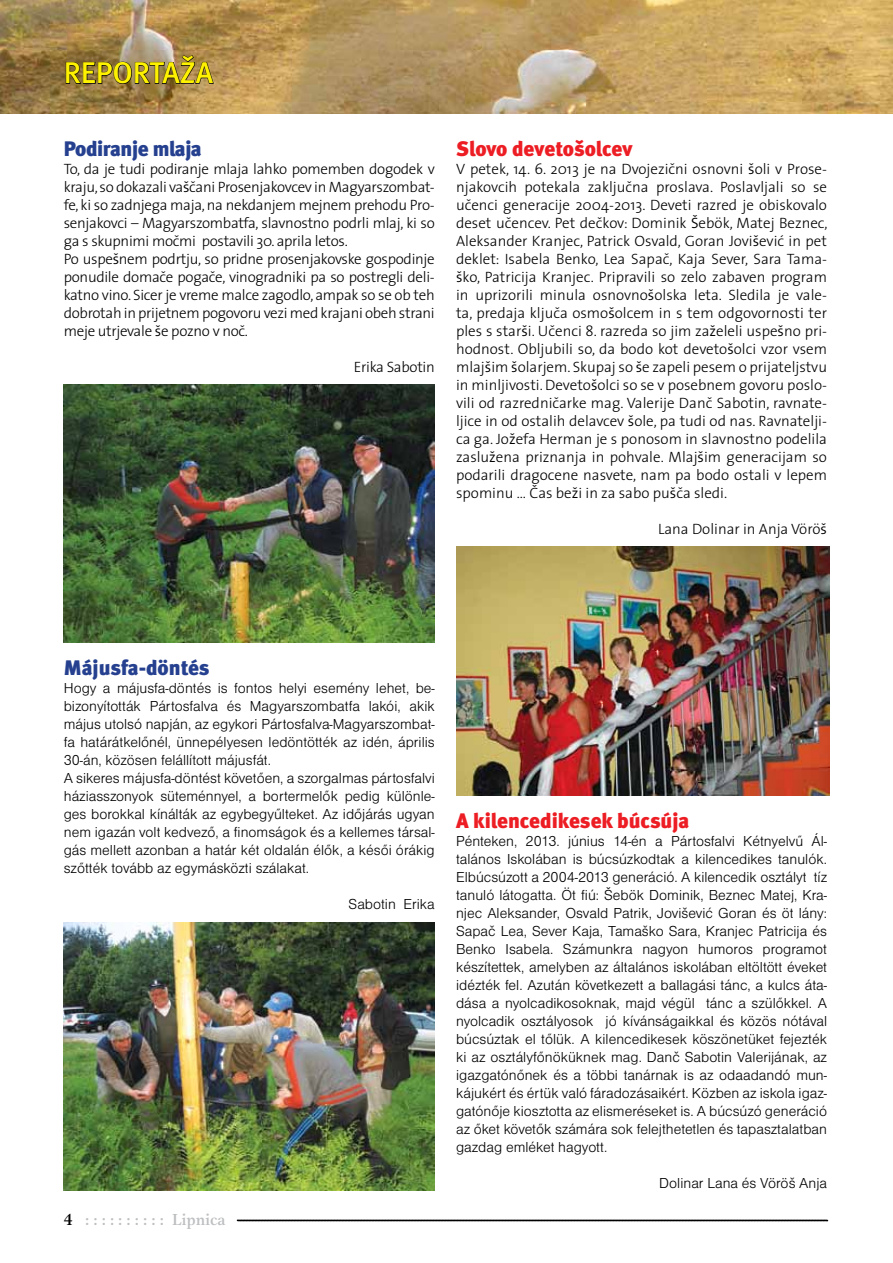
<style>
.page{position:relative;width:893px;height:1263px;background:#fff}
.page>*{position:absolute;margin:0;border:0;box-sizing:border-box;transform-origin:0 0}
.t1{font:30px "Meta Medium CE";color:#fff200}
.t2{font:21px "Meta Black CELF";letter-spacing:-.005em;color:#ed1d24}
.t3{font:21px "Meta Black CELF";letter-spacing:-.02em;color:#25408f}
.t4{font:21px "Meta Black CELF";color:#25408f}
.t5{font:500 16.5px "Gamma Itc TEE";color:#bcbec0}
.t6{font:15px/18px "Nimbus San DEE Ligh";color:#000}
.t7{font:300 15px/18px "The Sans OT";letter-spacing:-.02em;color:#000}
.t8{font:300 15px "The Sans OT";color:#000}
.s1{color:#000}
</style>
<div class="page">
<svg style="left:237px;top:1219px;width:591px;height:2px"></svg>
<img style="left:0;top:0;width:893px;height:114px">
<svg style="left:65px;top:55px;width:149px;height:29px;background:#7d683f"></svg>
<img style="left:64px;top:385px;width:371px;height:258px">
<img style="left:64px;top:923px;width:371px;height:268px">
<img style="left:456px;top:546px;width:373px;height:249px">
<h1 class="t1" style="left:64px;top:54px;width:67px">REPORTA</h1>
<h1 class="t1" style="left:180px;top:54px;width:35px">ŽA</h1>
<h2 class="t3" style="left:64px;top:136px;width:139px">Podiranje mlaja</h2>
<p class="t7" style="left:64px;top:159px;width:372px">To, da je tudi podiranje mlaja lahko pomemben dogodek v kraju, so dokazali vaščani Prosenjakovcev in Magyarszombat&shy;fe, ki so zadnjega maja, na nekdanjem mejnem prehodu Pro&shy;senjakovci – Magyarszombatfa, slavnostno podrli mlaj, ki so ga s skupnimi močmi postavili 30. aprila letos.<br>Po uspešnem podrtju, so pridne prosenjakovske gospodinje ponudile domače pogače, vinogradniki pa so postregli deli&shy;katno vino. Sicer je vreme malce zagodlo, ampak so se ob teh dobrotah in prijetnem pogovoru vezi med krajani obeh strani meje utrjevale še pozno v noč.</p>
<p class="t7" style="left:354px;top:357px;width:82px">Erika Sabotin</p>
<h2 class="t2" style="left:456px;top:136px;width:178px">Slovo devetošolcev</h2>
<p class="t7" style="left:456px;top:159px;width:373px;text-align:justify">V petek, 14. 6. 2013 je na Dvojezični osnovni šoli v Prose&shy;njakovcih potekala zaključna proslava. Poslavljali so se učenci generacije 2004-2013. Deveti razred je obiskovalo deset učencev. Pet dečkov: Dominik Šebök, Matej Beznec, Aleksander Kranjec, Patrick Osvald, Goran Jovišević in pet deklet: Isabela Benko, Lea Sapač, Kaja Sever, Sara Tama&shy;ško, Patricija Kranjec. Pripravili so zelo zabaven program in uprizorili minula osnovnošolska leta. Sledila je vale&shy;ta, predaja ključa osmošolcem in s tem odgovornosti ter ples s starši. Učenci 8. razreda so jim zaželeli uspešno pri&shy;hodnost. Obljubili so, da bodo kot devetošolci vzor vsem mlajšim šolarjem. Skupaj so še zapeli pesem o prijateljstvu in minljivosti. Devetošolci so se v posebnem govoru poslo&shy;vili od razredničarke mag. Valerije Danč Sabotin, ravnate&shy;ljice in od ostalih delavcev šole, pa tudi od nas. Ravnatelji&shy;ca ga. Jožefa Herman je s ponosom in slavnostno podelila zaslužena priznanja in pohvale. Mlajšim generacijam so podarili dragocene nasvete, nam pa bodo ostali v lepem spominu … Čas beži in za sabo pušča sledi.</p>
<p class="t8" style="left:658px;top:516px;width:170px">Lana Dolinar in Anja Vöröš</p>
<h2 class="t4" style="left:64px;top:655px;width:147px">Májusfa-döntés</h2>
<p class="t6" style="left:64px;top:679px;width:373px">Hogy a májusfa-döntés is fontos helyi esemény lehet, be&shy;bizonyították Pártosfalva és Magyarszombatfa lakói, akik május utolsó napján, az egykori Pártosfalva-Magyarszombat&shy;fa határátkelőnél, ünnepélyesen ledöntötték az idén, április 30-án, közösen felállított májusfát.<br>A sikeres májusfa-döntést követően, a szorgalmas pártosfalvi háziasszonyok süteménnyel, a bortermelők pedig különle&shy;ges borokkal kínálták az egybegyűlteket. Az időjárás ugyan nem igazán volt kedvező, a finomságok és a kellemes társal&shy;gás mellett azonban a határ két oldalán élők, a késői órákig szőtték tovább az egymásközti szálakat.</p>
<p class="t6" style="left:349px;top:895px;width:88px">Sabotin Erika</p>
<p class="t5" style="left:64px;top:1209px;width:163px"><span class="s1">4</span> : : : : : : : : : : Lipnica</p>
<h2 class="t2" style="left:456px;top:808px;width:235px">A kilencedikesek búcsúja</h2>
<p class="t6" style="left:456px;top:832px;width:373px;text-align:justify">Pénteken, 2013. június 14-én a Pártosfalvi Kétnyelvű Ál&shy;talános Iskolában is búcsúzkodtak a kilencedikes tanulók.<br>Elbúcsúzott a 2004-2013 generáció. A kilencedik osztályt tíz tanuló látogatta. Öt fiú: Šebök Dominik, Beznec Matej, Kra&shy;njec Aleksander, Osvald Patrik, Jovišević Goran és öt lány:<br>Sapač Lea, Sever Kaja, Tamaško Sara, Kranjec Patricija és Benko Isabela. Számunkra nagyon humoros programot készítettek, amelyben az általános iskolában eltöltött éveket idézték fel. Azután következett a ballagási tánc, a kulcs áta&shy;dása a nyolcadikosoknak, majd végül tánc a szülőkkel. A nyolcadik osztályosok jó kívánságaikkal és közös nótával búcsúztak el tőlük. A kilencedikesek köszönetüket fejezték ki az osztályfőnöküknek mag. Danč Sabotin Valerijának, az igazgatónőnek és a többi tanárnak is az odaadandó mun&shy;kájukért és értük való fáradozásaikért. Közben az iskola igaz&shy;gatónője kiosztotta az elismeréseket is. A búcsúzó generáció az őket követők számára sok felejthetetlen és tapasztalatban gazdag emléket hagyott.</p>
<p class="t6" style="left:659px;top:1174px;width:169px">Dolinar Lana és Vöröš Anja</p>
</div>
